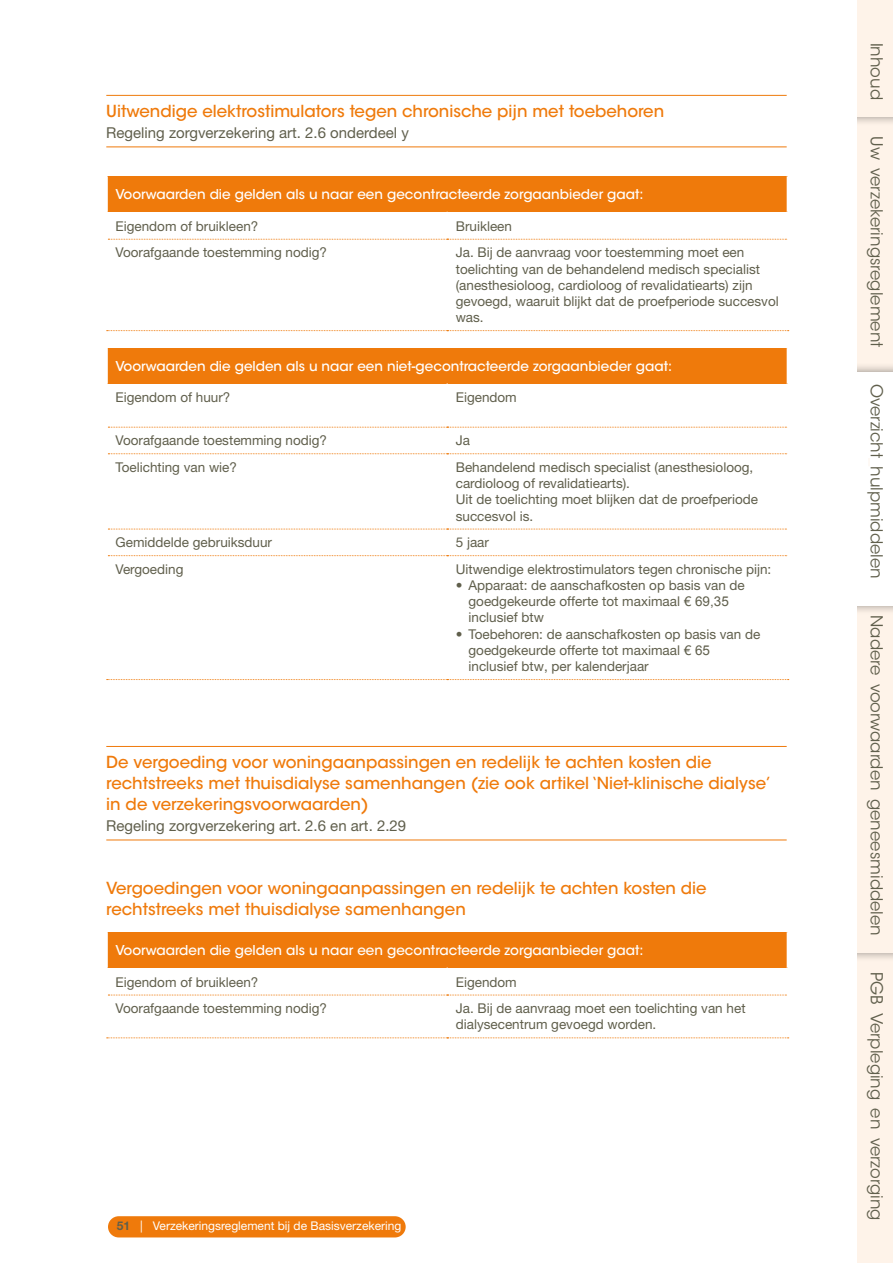
<style>
.page{position:relative;width:893px;height:1263px;background:#fff}
.page>*{position:absolute;margin:0;border:0;box-sizing:border-box;transform-origin:0 0}
.t1{font:500 16.5px/21px "ITC Avant Garde Std";color:#ef7a0b}
.t2{font:16.5px "ITC Avant Garde Std";color:#605f4c}
.t3{font:15px "Helvetica Neue LT Std";color:#605f4c}
.t4{font:13.5px/16.2px "Helvetica Neue LT Std";color:#605f4c}
.t5{font:500 13.5px "ITC Avant Garde Std";color:#fff}
.t6{font:12px "Helvetica Neue LT Std";color:#fff}
.s1{font-family:"Arial"}
.s2{font-weight:700;color:#605f4c}
.s3{color:#fef3e9}
</style>
<div class="page">
<hr style="left:106px;top:95px;width:681px;height:1px;background:#ef7a0b">
<hr style="left:106px;top:147px;width:681px;height:1px;background:#ef7a0b">
<hr style="left:106px;top:746px;width:681px;height:1px;background:#ef7a0b">
<hr style="left:106px;top:840px;width:681px;height:1px;background:#ef7a0b">
<div style="left:107px;top:176px;width:680px;height:36px;background:#ef7a0b"></div>
<hr style="left:106px;top:176px;width:2px;height:36px;background:#fff">
<svg style="left:108px;top:238px;width:679px;height:2px"></svg>
<svg style="left:107px;top:330px;width:682px;height:1px"></svg>
<div style="left:107px;top:348px;width:680px;height:35px;background:#ef7a0b"></div>
<hr style="left:106px;top:348px;width:2px;height:35px;background:#fff">
<svg style="left:108px;top:427px;width:680px;height:27px"></svg>
<svg style="left:108px;top:529px;width:680px;height:27px"></svg>
<svg style="left:107px;top:679px;width:682px;height:1px"></svg>
<div style="left:107px;top:932px;width:680px;height:36px;background:#ef7a0b"></div>
<hr style="left:106px;top:932px;width:2px;height:36px;background:#fff">
<svg style="left:108px;top:994px;width:679px;height:2px"></svg>
<svg style="left:107px;top:1037px;width:682px;height:1px"></svg>
<div style="left:845px;top:952px;width:48px;height:311px;background:#fef3e9"></div>
<div style="left:845px;top:606px;width:48px;height:346px;background:#fef3e9"></div>
<div style="left:845px;top:117px;width:48px;height:255px;background:#fef3e9"></div>
<div style="left:835px;top:363px;width:58px;height:252px;background:#000;opacity:.4"></div>
<div style="left:845px;top:372px;width:48px;height:234px;background:#fff"></div>
<div style="left:835px;top:0;width:58px;height:126px;background:#000;opacity:.4"></div>
<div style="left:845px;top:0;width:48px;height:117px;background:#fef3e9"></div>
<div style="left:108px;top:1216px;width:298px;height:21px;background:#ef7a0b;border-radius:11px"></div>
<div style="left:829px;top:0;width:28px;height:1263px;background:#fff"></div>
<p class="t1" style="left:106px;top:101px;width:559px">Uitwendige elektrostimulators tegen chronische pijn met toebehoren</p>
<p class="t3" style="left:106px;top:124px;width:304px">Regeling zorgverzekering art. 2.6 onderdeel y</p>
<p class="t5" style="left:116px;top:186px;width:529px">Voorwaarden die gelden als u naar een gecontracteerde zorgaanbieder gaat:</p>
<p class="t4" style="left:116px;top:218px;width:144px">Eigendom of bruikleen?</p>
<p class="t4" style="left:456px;top:218px;width:58px">Bruikleen</p>
<p class="t4" style="left:116px;top:244px;width:213px">Voorafgaande toestemming nodig?</p>
<p class="t4" style="left:456px;top:244px;width:325px">Ja. Bij de aanvraag voor toestemming moet een toelichting van de behandelend medisch specialist (anesthesioloog, cardioloog of revalidatiearts) zijn gevoegd, waaruit blijkt dat de proefperiode succesvol was.</p>
<p class="t5" style="left:116px;top:357px;width:558px">Voorwaarden die gelden als u naar een niet-gecontracteerde zorgaanbieder gaat:</p>
<p class="t4" style="left:116px;top:389px;width:116px">Eigendom of huur?</p>
<p class="t4" style="left:456px;top:389px;width:63px">Eigendom</p>
<p class="t4" style="left:116px;top:432px;width:213px">Voorafgaande toestemming nodig?</p>
<p class="t4" style="left:456px;top:432px;width:16px">Ja</p>
<p class="t4" style="left:116px;top:459px;width:123px">Toelichting van wie?</p>
<p class="t4" style="left:456px;top:459px;width:304px">Behandelend medisch specialist (anesthesioloog, cardioloog of revalidatiearts).<br>Uit de toelichting moet blijken dat de proefperiode succesvol is.</p>
<p class="t4" style="left:116px;top:534px;width:158px">Gemiddelde gebruiksduur</p>
<p class="t4" style="left:456px;top:534px;width:35px">5 jaar</p>
<p class="t4" style="left:116px;top:561px;width:69px">Vergoeding</p>
<p class="t4" style="left:456px;top:561px;width:317px">Uitwendige elektrostimulators tegen chronische pijn:</p>
<p class="t4" style="left:468px;top:577px;width:278px;text-indent:-13px">• Apparaat: de aanschafkosten op basis van de goed gekeurde offerte tot maximaal € <span class="s1">69,35 </span>inclusief btw</p>
<p class="t4" style="left:468px;top:626px;width:293px;text-indent:-13px">• Toebehoren: de aanschafkosten op basis van de goedgekeurde offerte tot maximaal € <span class="s1">65 </span>inclusief btw, per kalenderjaar</p>
<p class="t1" style="left:106px;top:752px;width:666px">De vergoeding voor woningaanpassingen en redelijk te achten kosten die rechtstreeks met thuisdialyse samenhangen (zie ook artikel ‘Niet-klinische dialyse’ in de verzekeringsvoorwaarden)</p>
<p class="t3" style="left:106px;top:817px;width:301px">Regeling zorgverzekering art. 2.6 en art. 2.29</p>
<p class="t1" style="left:106px;top:878px;width:602px">Vergoedingen voor woningaanpassingen en redelijk te achten kosten die rechtstreeks met thuisdialyse samenhangen</p>
<p class="t5" style="left:116px;top:941px;width:529px">Voorwaarden die gelden als u naar een gecontracteerde zorgaanbieder gaat:</p>
<p class="t4" style="left:116px;top:973px;width:144px">Eigendom of bruikleen?</p>
<p class="t4" style="left:456px;top:973px;width:63px">Eigendom</p>
<p class="t4" style="left:116px;top:1000px;width:213px">Voorafgaande toestemming nodig?</p>
<p class="t4" style="left:456px;top:1000px;width:291px">Ja. Bij de aanvraag moet een toelichting van het dialysecentrum gevoegd worden.</p>
<p class="t6" style="left:117px;top:1219px;width:286px"><span class="s2">51</span> | Verzekeringsreglement bij de Basisverzekering</p>
<p class="t2" style="left:887px;top:43px;width:59px;rotate:90deg">Inhoud</p>
<p class="t2" style="left:887px;top:136px;width:213px;rotate:90deg">Uw<span class="s3">_</span>verzekeringsreglement</p>
<p class="t2" style="left:887px;top:384px;width:197px;rotate:90deg">Overzicht<span class="s3">_</span>hulpmiddelen</p>
<p class="t2" style="left:887px;top:615px;width:322px;rotate:90deg">Nadere<span class="s3">_</span>voorwaarden<span class="s3">_</span>geneesmiddelen</p>
<p class="t2" style="left:887px;top:972px;width:250px;rotate:90deg">PGB<span class="s3">_</span>Verpleging<span class="s3">_</span>en<span class="s3">_</span>verzorging</p>
</div>
